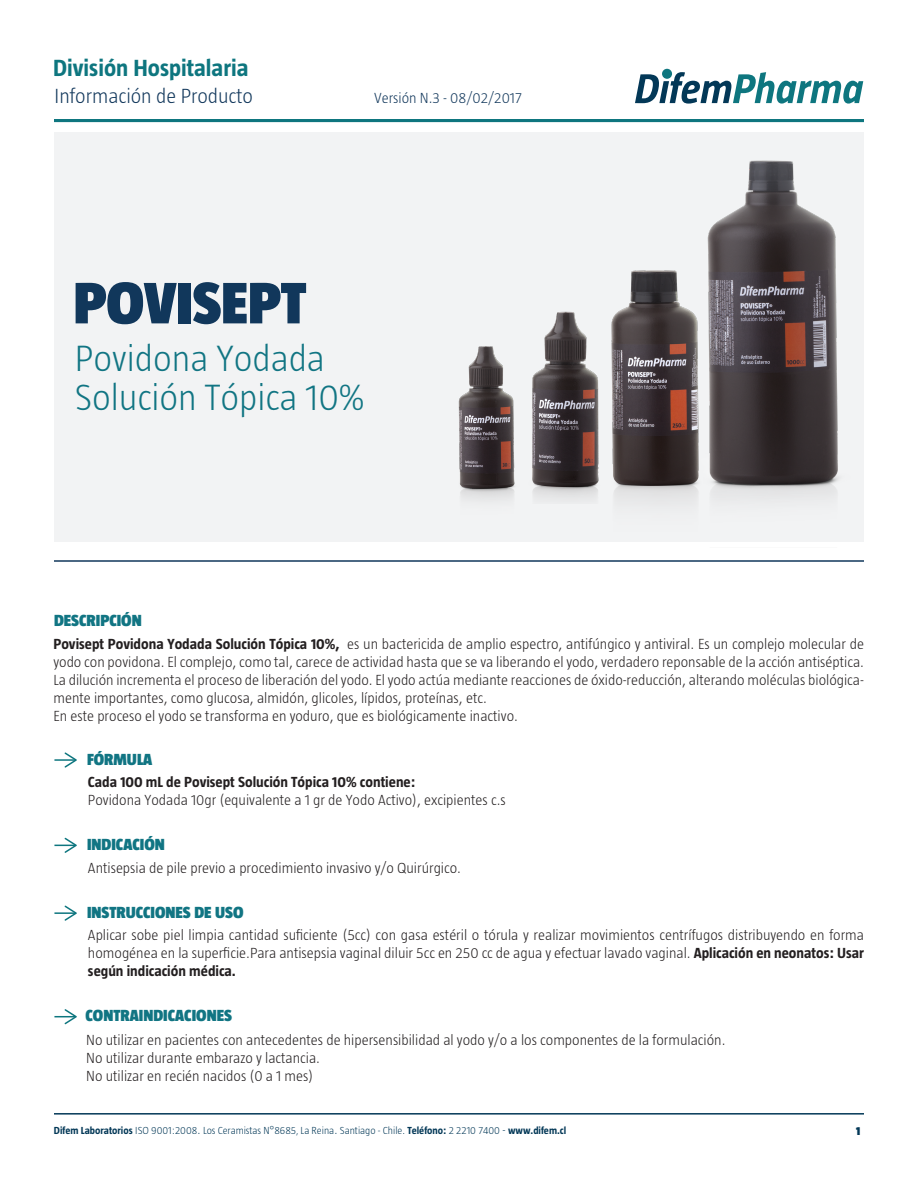
<style>
.page{position:relative;width:918px;height:1188px;background:#fff}
.page>*{position:absolute;margin:0;border:0;box-sizing:border-box;transform-origin:0 0}
.t1{font:900 60px "Taz";color:#11375b}
.t2{font:300 37.5px/39px "Taz";color:#117583}
.t3{font:700 24px "Taz";color:#0e767f}
.t4{font:300 21px "Taz";color:#11375b}
.t5{font:900 16.5px "Taz";color:#117583}
.t6{font:300 15px/18px "Taz";color:#231f20}
.t7{font:700 15px "Taz";color:#231f20}
.t8{font:300 15px "Taz";color:#11375b}
.t9{font:900 12px "Taz";color:#033857}
.t10{font:300 10.5px "Taz";color:#033857}
.s1{font-weight:700}
.s2{font-size:12px}
.s3{font-size:9px}
</style>
<div class="page">
<div style="left:54px;top:132px;width:810px;height:410px;background:#f2f3f4"></div>
<hr style="left:54px;top:560px;width:810px;height:2px;background:#11375b">
<hr style="left:54px;top:119px;width:810px;height:3px;background:#0e767f">
<div style="left:662px;top:69px;width:10px;height:10px;background:#0e767f;border-radius:50%"></div>
<svg style="left:635px;top:72px;width:228px;height:32px"></svg>
<hr style="left:54px;top:759px;width:21px;height:2px;background:#0e767f">
<svg style="left:65px;top:752px;width:12px;height:16px"></svg>
<svg style="left:54px;top:838px;width:23px;height:15px"></svg>
<hr style="left:54px;top:912px;width:21px;height:2px;background:#0e767f">
<svg style="left:65px;top:906px;width:12px;height:15px"></svg>
<hr style="left:54px;top:1113px;width:810px;height:2px;background:#033857">
<img style="left:707px;top:160px;width:132px;height:339px">
<img style="left:611px;top:265px;width:97px;height:239px">
<img style="left:532px;top:311px;width:67px;height:189px">
<img style="left:458px;top:346px;width:57px;height:155px">
<svg style="left:54px;top:1009px;width:23px;height:15px"></svg>
<h3 class="t3" style="left:53px;top:54px;width:197px">División Hospitalaria</h3>
<h3 class="t4" style="left:55px;top:84px;width:200px">Información de Producto</h3>
<p class="t8" style="left:374px;top:90px;width:149px">Versión N.3 - 08/02/2017</p>
<h1 class="t1" style="left:74px;top:269px;width:234px">POVISEPT</h1>
<h2 class="t2" style="left:75px;top:338px;width:291px">Povidona Yodada<br>Solución Tópica 10%</h2>
<p class="t5" style="left:54px;top:611px;width:89px">DESCRIPCIÓN</p>
<p class="t6" style="left:53px;top:635px;width:812px"><span class="s1">Povisept Povidona Yodada Solución Tópica 10%,</span> es un bactericida de amplio espectro, antifúngico y antiviral. Es un complejo molecular de yodo con povidona. El complejo, como tal, carece de actividad hasta que se va liberando el yodo, verdadero reponsable de la acción antiséptica.<br>La dilución incrementa el proceso de liberación del yodo. El yodo actúa mediante reacciones de óxido-reducción, alterando moléculas biológica&shy;mente importantes, como glucosa, almidón, glicoles, lípidos, proteínas, etc.<br>En este proceso el yodo se transforma en yoduro, que es biológicamente inactivo.</p>
<p class="t5" style="left:87px;top:750px;width:67px">FÓRMULA</p>
<p class="t7" style="left:88px;top:774px;width:329px">Cada 100 mL de Povisept Solución Tópica 10% contiene:</p>
<p class="t6" style="left:88px;top:791px;width:419px">Povidona Yodada 10gr (equivalente a 1 gr de Yodo Activo), excipientes c.s</p>
<p class="t5" style="left:87px;top:835px;width:79px">INDICACIÓN</p>
<p class="t6" style="left:88px;top:859px;width:375px">Antisepsia de pile previo a procedimiento invasivo y/o Quirúrgico.</p>
<p class="t5" style="left:87px;top:903px;width:158px">INSTRUCCIONES DE USO</p>
<p class="t6" style="left:88px;top:926px;width:778px;text-align:justify">Aplicar sobe piel limpia cantidad suficiente (5cc) con gasa estéril o tórula y realizar movimientos centrífugos distribuyendo en forma homogénea en la superficie.Para antisepsia vaginal diluir 5cc en 250 cc de agua y efectuar lavado vaginal. <span class="s1">Aplicación en neonatos: Usar según indicación médica.</span></p>
<p class="t5" style="left:86px;top:1006px;width:148px">CONTRAINDICACIONES</p>
<p class="t6" style="left:86px;top:1031px;width:641px">No utilizar en pacientes con antecedentes de hipersensibilidad al yodo y/o a los componentes de la formulación.<br>No utilizar durante embarazo y lactancia.<br>No utilizar en recién nacidos (0 a 1 mes)</p>
<p class="t10" style="left:54px;top:1125px;width:514px"><span class="s1">Difem Laboratorios</span> ISO 9001:2008<span class="s2">.</span> Los Ceramistas N°8685<span class="s3">,</span> La Reina<span class="s2">.</span> Santiago - Chile. <span class="s1">Teléfono:</span> 2 2210 7400 <span class="s2">-</span> <span class="s1">www.difem.cl</span></p>
<p class="t9" style="left:856px;top:1124px;width:6px">1</p>
</div>
